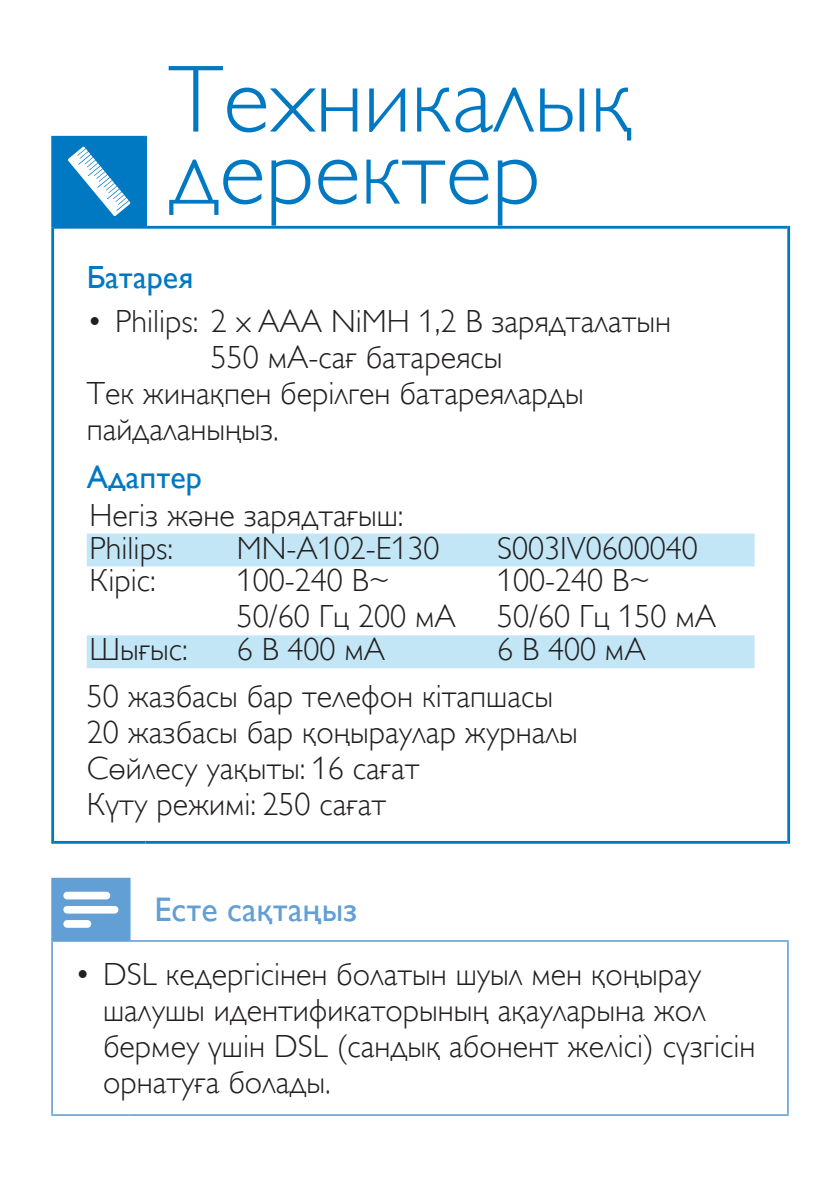
<style>
.page{position:relative;width:840px;height:1191px;background:#fff}
.page>*{position:absolute;margin:0;border:0;box-sizing:border-box;transform-origin:0 0}
.t1{font:96px/72px "Gill Sans Alt One WGL Light";color:#0079c2}
.t2{font:34px "Gill Sans Alt One WGL";color:#629fd5}
.t3{font:32px/36px "Gill Sans Alt One WGL Light";color:#231f20}
.t4{font:32px "Gill Sans Alt One WGL";color:#0079c2}
</style>
<div class="page">
<div style="left:53px;top:137px;width:92px;height:90px;background:#0079c2"></div>
<hr style="left:51px;top:227px;width:3px;height:616px;background:#0079c2">
<hr style="left:147px;top:226px;width:639px;height:3px;background:#0079c2">
<hr style="left:786px;top:226px;width:3px;height:617px;background:#0079c2">
<hr style="left:54px;top:841px;width:91px;height:2px;background:#0079c2">
<hr style="left:145px;top:841px;width:641px;height:2px;background:#0079c2">
<hr style="left:54px;top:136px;width:90px;height:3px;background:#0079c2">
<hr style="left:51px;top:136px;width:3px;height:91px;background:#0079c2">
<hr style="left:144px;top:136px;width:3px;height:93px;background:#0079c2">
<hr style="left:54px;top:226px;width:90px;height:3px;background:#0079c2">
<svg style="left:68px;top:147px;width:62px;height:69px"></svg>
<svg style="left:87px;top:533px;width:667px;height:135px"></svg>
<div style="left:52px;top:878px;width:78px;height:63px;background:#629fd5"></div>
<hr style="left:51px;top:877px;width:79px;height:2px;background:#629fd5">
<hr style="left:51px;top:879px;width:2px;height:61px;background:#629fd5">
<hr style="left:51px;top:940px;width:79px;height:1px;background:#629fd5">
<hr style="left:51px;top:941px;width:2px;height:173px;background:#629fd5">
<hr style="left:130px;top:940px;width:658px;height:1px;background:#629fd5">
<hr style="left:786px;top:941px;width:2px;height:173px;background:#629fd5">
<hr style="left:51px;top:1114px;width:79px;height:1px;background:#629fd5">
<hr style="left:130px;top:1114px;width:658px;height:1px;background:#629fd5">
<svg style="left:63px;top:891px;width:47px;height:8px"></svg>
<svg style="left:63px;top:906px;width:55px;height:7px"></svg>
<svg style="left:63px;top:920px;width:28px;height:7px"></svg>
<h1 class="t1" style="left:168px;top:64px;width:466px">Техникалық деректер</h1>
<p class="t4" style="left:87px;top:255px;width:108px">Батарея</p>
<p class="t3" style="left:87px;top:304px;width:585px">• Philips: 2 x AAA NiMH 1,2 В зарядталатын</p>
<p class="t3" style="left:211px;top:340px;width:293px">550 мА-сағ батареясы</p>
<p class="t3" style="left:87px;top:376px;width:498px">Тек жинақпен берілген батареяларды</p>
<p class="t3" style="left:87px;top:412px;width:193px">пайдаланыңыз.</p>
<p class="t4" style="left:87px;top:455px;width:117px">Адаптер</p>
<p class="t3" style="left:89px;top:499px;width:315px;line-height:32.8px">Негіз және зарядтағыш:<br>Philips:</p>
<p class="t3" style="left:236px;top:530px;width:204px">MN-A102-E130</p>
<p class="t3" style="left:497px;top:530px;width:202px">S003IV0600040</p>
<p class="t3" style="left:90px;top:563px;width:68px">Кіріс:</p>
<p class="t3" style="left:236px;top:563px;width:220px">100-240 В~<br>50/60 Гц 200 мА</p>
<p class="t3" style="left:497px;top:563px;width:220px">100-240 В~<br>50/60 Гц 150 мА</p>
<p class="t3" style="left:90px;top:632px;width:100px">Шығыс:</p>
<p class="t3" style="left:236px;top:632px;width:150px">6 В 400 мА</p>
<p class="t3" style="left:87px;top:627px;width:560px;line-height:46px;text-indent:410px">6 В 400 мА<br>50 жазбасы бар телефон кітапшасы</p>
<p class="t3" style="left:87px;top:714px;width:492px">20 жазбасы бар қоңыраулар журналы<br>Сөйлесу уақыты: 16 сағат<br>Күту режимі: 250 сағат</p>
<p class="t2" style="left:154px;top:886px;width:204px">Есте сақтаңыз</p>
<p class="t3" style="left:103px;top:956px;width:653px;text-indent:-28px">• DSL кедергісінен болатын шуыл мен қоңырау шалушы идентификаторының ақауларына жол бермеу үшін DSL (сандық абонент желісі) сүзгісін орнатуға болады.</p>
</div>
